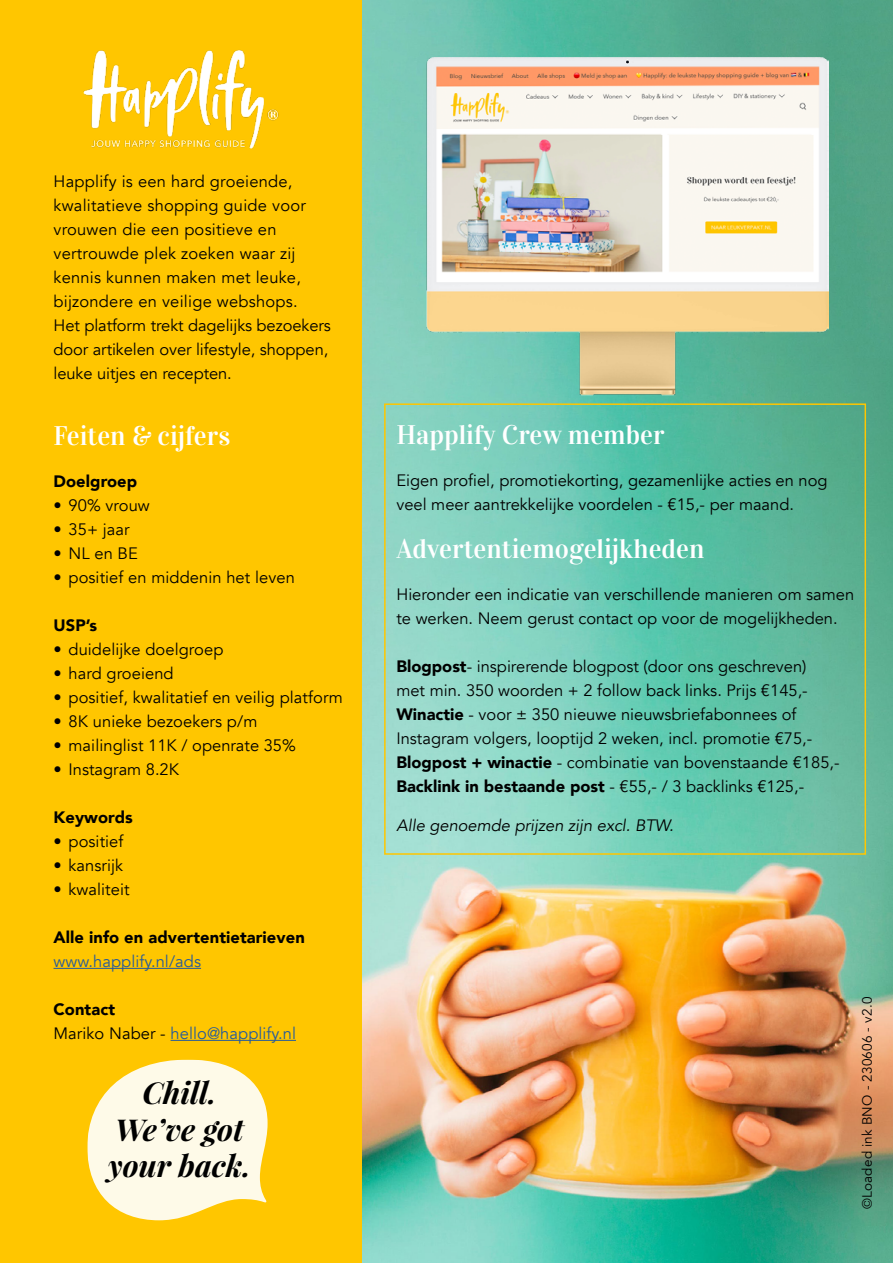
<style>
.page{position:relative;width:893px;height:1263px;background:#fff}
.page>*{position:absolute;margin:0;border:0;box-sizing:border-box;transform-origin:0 0}
.t1{font:italic 700 30.15px/36.2px "Playfair Display";color:#000;text-align:center}
.t2{font:27px "Vidaloka";color:#fff}
.t3{font:16.5px/24px "Avenir";color:#000}
.t4{font:16.5px/24px "Avenir";letter-spacing:.005em;color:#275b9b}
.t5{font:900 16.5px "Avenir";letter-spacing:.005em;color:#000}
.t6{font:italic 16.5px "Avenir";color:#000}
.t7{font:13.5px "Avenir";letter-spacing:.015em;color:#000}
.s1{font-weight:900;color:#000}
.s2{color:#000}
.s3{font-weight:900}
</style>
<div class="page">
<img style="left:361px;top:0;width:532px;height:1263px">
<div style="left:384px;top:403px;width:482px;height:452px;border:2px solid #ffc600"></div>
<img style="left:427px;top:54px;width:401px;height:345px">
<div style="left:0;top:0;width:361px;height:1263px;background:#ffc600"></div>
<hr style="left:54px;top:968px;width:147px;height:1px;background:#275b9b">
<hr style="left:171px;top:1040px;width:125px;height:1px;background:#275b9b">
<img style="left:83px;top:50px;width:196px;height:99px">
<svg style="left:87px;top:1059px;width:181px;height:162px"></svg>
<p class="t3" style="left:54px;top:170px;width:279px">Happlify is een hard groeiende, kwalitatieve shopping guide voor vrouwen die een positieve en vertrouwde plek zoeken waar zij kennis kunnen maken met leuke, bijzondere en veilige webshops.<br>Het platform trekt dagelijks bezoekers door artikelen over lifestyle, shoppen, leuke uitjes en recepten.</p>
<h2 class="t2" style="left:54px;top:420px;width:178px">Feiten &amp; cijfers</h2>
<p class="t5" style="left:54px;top:467px;width:85px">Doelgroep</p>
<p class="t3" style="left:54px;top:494px;width:98px">• 90% vrouw</p>
<p class="t3" style="left:54px;top:518px;width:78px">• 35+ jaar</p>
<p class="t3" style="left:54px;top:542px;width:86px">• NL en BE</p>
<p class="t3" style="left:54px;top:566px;width:243px">• positief en middenin het leven</p>
<p class="t5" style="left:54px;top:611px;width:45px">USP’s</p>
<p class="t3" style="left:54px;top:638px;width:171px">• duidelijke doelgroep</p>
<p class="t3" style="left:54px;top:662px;width:122px">• hard groeiend</p>
<p class="t3" style="left:54px;top:686px;width:291px">• positief, kwalitatief en veilig platform</p>
<p class="t3" style="left:54px;top:710px;width:205px">• 8K unieke bezoekers p/m</p>
<p class="t3" style="left:54px;top:734px;width:244px">• mailinglist 11K / openrate 35%</p>
<p class="t3" style="left:54px;top:758px;width:127px">• Instagram 8.2K</p>
<p class="t5" style="left:54px;top:803px;width:81px">Keywords</p>
<p class="t3" style="left:54px;top:830px;width:71px">• positief</p>
<p class="t3" style="left:54px;top:854px;width:71px">• kansrijk</p>
<p class="t3" style="left:54px;top:878px;width:78px">• kwaliteit</p>
<p class="t5" style="left:54px;top:923px;width:253px">Alle info en advertentietarieven</p>
<p class="t4" style="left:54px;top:950px;width:149px">www.happlify.nl/ads</p>
<p class="t4" style="left:54px;top:998px;width:244px"><span class="s1">Contact<br></span><span class="s2">Mariko Naber -</span> hello@happlify.nl</p>
<h1 class="t1" style="left:108px;top:1074px;width:144px">Chill.<br>We’ve got your back.</h1>
<h2 class="t2" style="left:396px;top:418px;width:270px">Happlify Crew member</h2>
<p class="t3" style="left:396px;top:468px;width:433px">Eigen profiel, promotiekorting, gezamenlijke acties en nog veel meer aantrekkelijke voordelen - €15,- per maand.</p>
<h2 class="t2" style="left:396px;top:532px;width:310px">Advertentiemogelijkheden</h2>
<p class="t3" style="left:396px;top:582px;width:459px">Hieronder een indicatie van verschillende manieren om samen te werken. Neem gerust contact op voor de mogelijkheden.</p>
<p class="t3" style="left:396px;top:654px;width:445px"><span class="s3">Blogpost</span>- inspirerende blogpost (door ons geschreven)<br>met min. 350 woorden + 2 follow back links. Prijs €145,- <span class="s3">Winactie</span> - voor ± 350 nieuwe nieuwsbriefabonnees of Instagram volgers, looptijd 2 weken, incl. promotie €75,- <span class="s3">Blogpost + winactie</span> - combinatie van bovenstaande €185,- <span class="s3">Backlink in bestaande post</span> - €55,- / 3 backlinks €125,-</p>
<p class="t6" style="left:396px;top:815px;width:279px">Alle genoemde prijzen zijn excl. BTW.</p>
<p class="t7" style="left:859px;top:1209px;width:213px;rotate:-90deg">©Loaded ink BNO - 230606 - v2.0</p>
</div>
